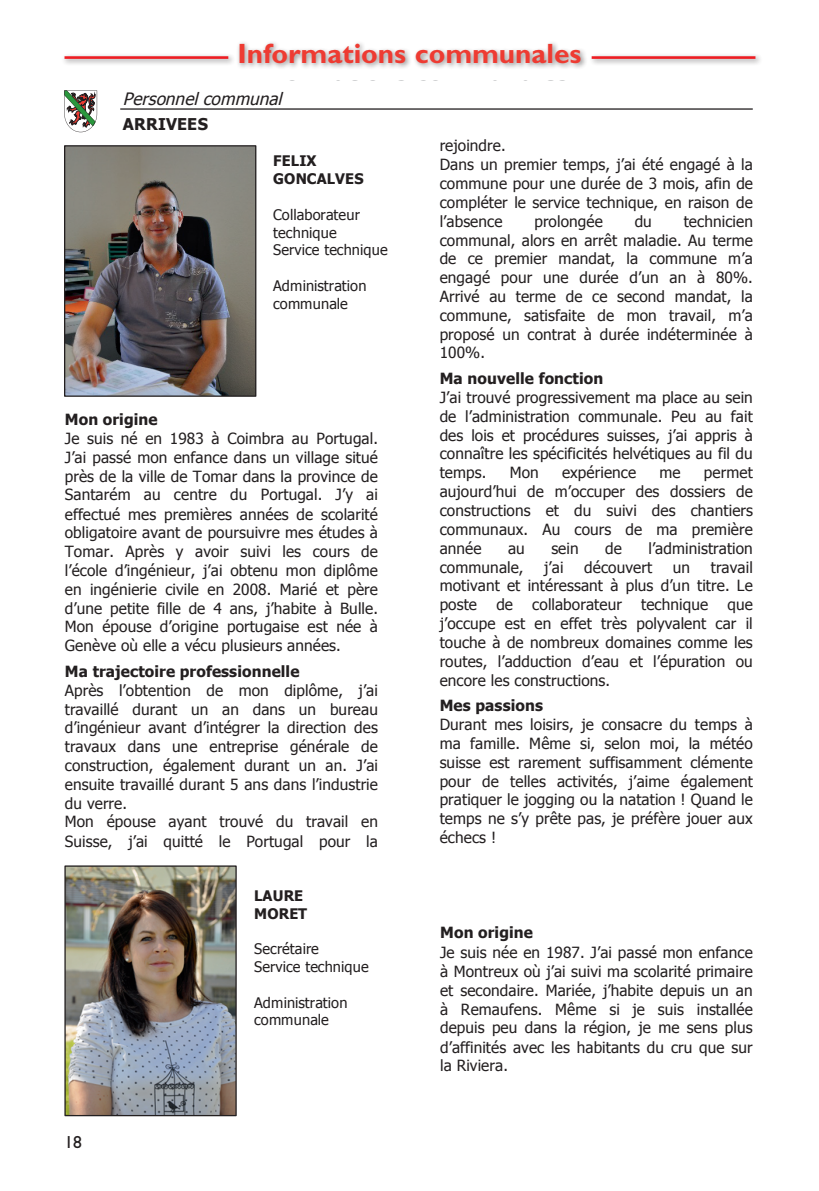
<style>
.page{position:relative;width:819px;height:1191px;background:#fff}
.page>*{position:absolute;margin:0;border:0;box-sizing:border-box;transform-origin:0 0}
.titre{font:700 28px "Gill Sans Std";color:#ee3b32}
.t1{font:17.5px "Gill Sans Std";color:#231f20}
.t2{font:italic 16.97px "Tahoma";color:#231f20}
.t3{font:700 16.28px "Tahoma";letter-spacing:.015em;color:#231f20}
.t4{font:15.4px/18.9px "Tahoma";letter-spacing:.005em;color:#231f20}
.t5{font:14.53px/17.8px "Tahoma";letter-spacing:.01em;color:#231f20}
.t6{font:700 14.53px/17.8px "Tahoma";letter-spacing:.005em;color:#231f20}
.s1{font-weight:700}
</style>
<div class="page">
<hr style="left:120px;top:108px;width:632px;height:2px;background:#231f20">
<img style="left:66px;top:147px;width:188px;height:248px">
<div style="left:64px;top:145px;width:192px;height:252px;border:1px solid #231f20"></div>
<img style="left:66px;top:867px;width:169px;height:247px">
<div style="left:64px;top:865px;width:173px;height:251px;border:1px solid #231f20"></div>
<div style="left:236px;top:40px;width:352px;height:30px;background:#231f20;opacity:.5"></div>
<div style="left:61px;top:53px;width:175px;height:13px;background:#231f20;opacity:.5"></div>
<hr style="left:64px;top:56px;width:164px;height:3px;background:#ee1d23">
<div style="left:588px;top:53px;width:174px;height:13px;background:#231f20;opacity:.5"></div>
<hr style="left:591px;top:56px;width:164px;height:3px;background:#ee1d23">
<svg style="left:64px;top:90px;width:33px;height:42px"></svg>
<p class="titre" style="left:237px;top:37px;width:345px">Informations communales</p>
<p class="t2" style="left:123px;top:87px;width:165px">Personnelcommunal</p>
<p class="t3" style="left:123px;top:112px;width:87px">ARRIVEES</p>
<p class="t6" style="left:273px;top:151px;width:92px">FELIX<br>GONCALVES</p>
<p class="t5" style="left:273px;top:205px;width:116px">Collaborateur technique<br>Service technique</p>
<p class="t5" style="left:273px;top:276px;width:95px">Administration communale</p>
<p class="t4" style="left:65px;top:409px;width:315px"><span class="s1">Mon origine<br></span>Je suis né en 1983 à Coimbra au Portugal.<br>J’ai passé mon enfance dans un village situé près de la ville de Tomar dans la province de Santarém au centre du Portugal. J’y ai effectué mes premières années de scolarité obligatoire avant de poursuivre mes études à Tomar. Après y avoir suivi les cours de l’école d’ingénieur, j’ai obtenu mon diplôme en ingénierie civile en 2008. Marié et père d’une petite fille de 4 ans, j’habite à Bulle.<br>Mon épouse d’origine portugaise est née à Genève où elle a vécu plusieurs années.</p>
<p class="t4" style="left:65px;top:661px;width:315px"><span class="s1">Ma trajectoire professionnelle<br></span>Après l’obtention de mon diplôme, j’ai travaillé durant un an dans un bureau d’ingénieur avant d’intégrer la direction des travaux dans une entreprise générale de construction, également durant un an. J’ai ensuite travaillé durant 5 ans dans l’industrie du verre.<br>Mon épouse ayant trouvé du travail en Suisse, j’ai quitté le Portugal pour la</p>
<p class="t1" style="left:64px;top:1132px;width:19px">18</p>
<p class="t6" style="left:254px;top:886px;width:54px">LAURE<br>MORET</p>
<p class="t5" style="left:254px;top:939px;width:116px">Secrétaire<br>Service technique</p>
<p class="t5" style="left:254px;top:993px;width:95px">Administration communale</p>
<p class="t4" style="left:439px;top:136px;width:315px">rejoindre.<br>Dans un premier temps, j’ai été engagé à la commune pour une durée de 3 mois, afin de compléter le service technique, en raison de l’absence</p>
<p class="t4" style="left:534px;top:211px;width:70px">prolongée</p>
<p class="t4" style="left:634px;top:211px;width:19px">du</p>
<p class="t4" style="left:439px;top:211px;width:315px;text-align:justify;text-indent:244px">technicien communal, alors en arrêt maladie. Au terme de ce premier mandat, la commune m’a engagé pour une durée d’un an à 80%.<br>Arrivé au terme de ce second mandat, la commune, satisfaite de mon travail, m’a proposé un contrat à durée indéterminée à 100%.</p>
<p class="t4" style="left:439px;top:368px;width:314px"><span class="s1">Ma nouvelle fonction<br></span>J’ai trouvé progressivement ma place au sein de l’administration communale. Peu au fait des lois et procédures suisses, j’ai appris à connaître les spécificités helvétiques au fil du temps.</p>
<p class="t4" style="left:509px;top:463px;width:31px">Mon</p>
<p class="t4" style="left:562px;top:463px;width:76px">expérience</p>
<p class="t4" style="left:659px;top:463px;width:23px">me</p>
<p class="t4" style="left:439px;top:463px;width:315px;text-align:justify;text-indent:264px">permet aujourd’hui de m’occuper des dossiers de constructions et du suivi des chantiers communaux. Au cours de ma première année</p>
<p class="t4" style="left:508px;top:538px;width:18px">au</p>
<p class="t4" style="left:551px;top:538px;width:29px">sein</p>
<p class="t4" style="left:605px;top:538px;width:18px">de</p>
<p class="t4" style="left:648px;top:538px;width:106px">l’administration</p>
<p class="t4" style="left:439px;top:557px;width:85px">communale,</p>
<p class="t4" style="left:544px;top:557px;width:21px">j’ai</p>
<p class="t4" style="left:584px;top:557px;width:69px">découvert</p>
<p class="t4" style="left:672px;top:557px;width:19px">un</p>
<p class="t4" style="left:439px;top:557px;width:314px;text-align:justify;text-indent:271px">travail motivant et intéressant à plus d’un titre. Le poste</p>
<p class="t4" style="left:439px;top:594px;width:314px;text-align:justify;text-indent:93px">collaborateur technique que j’occupe est en effet très polyvalent car il touche à de nombreux domaines comme les routes, l’adduction d’eau et l’épuration ou encore les constructions.</p>
<p class="t4" style="left:439px;top:695px;width:315px"><span class="s1">Mes passions<br></span>Durant mes loisirs, je consacre du temps à ma famille. Même si, selon moi, la météo suisse est rarement suffisamment clémente pour de telles activités, j’aime également pratiquer le jogging ou la natation ! Quand le temps ne s’y prête pas, je préfère jouer aux échecs !</p>
<p class="t4" style="left:496px;top:594px;width:18px">de</p>
<p class="t4" style="left:440px;top:922px;width:314px"><span class="s1">Mon origine<br></span>Je suis née en 1987. J’ai passé mon enfance à Montreux où j’ai suivi ma scolarité primaire et secondaire. Mariée, j’habite depuis un an à Remaufens. Même si je suis installée depuis peu dans la région, je me sens plus d’affinités avec les habitants du cru que sur la Riviera.</p>
</div>
